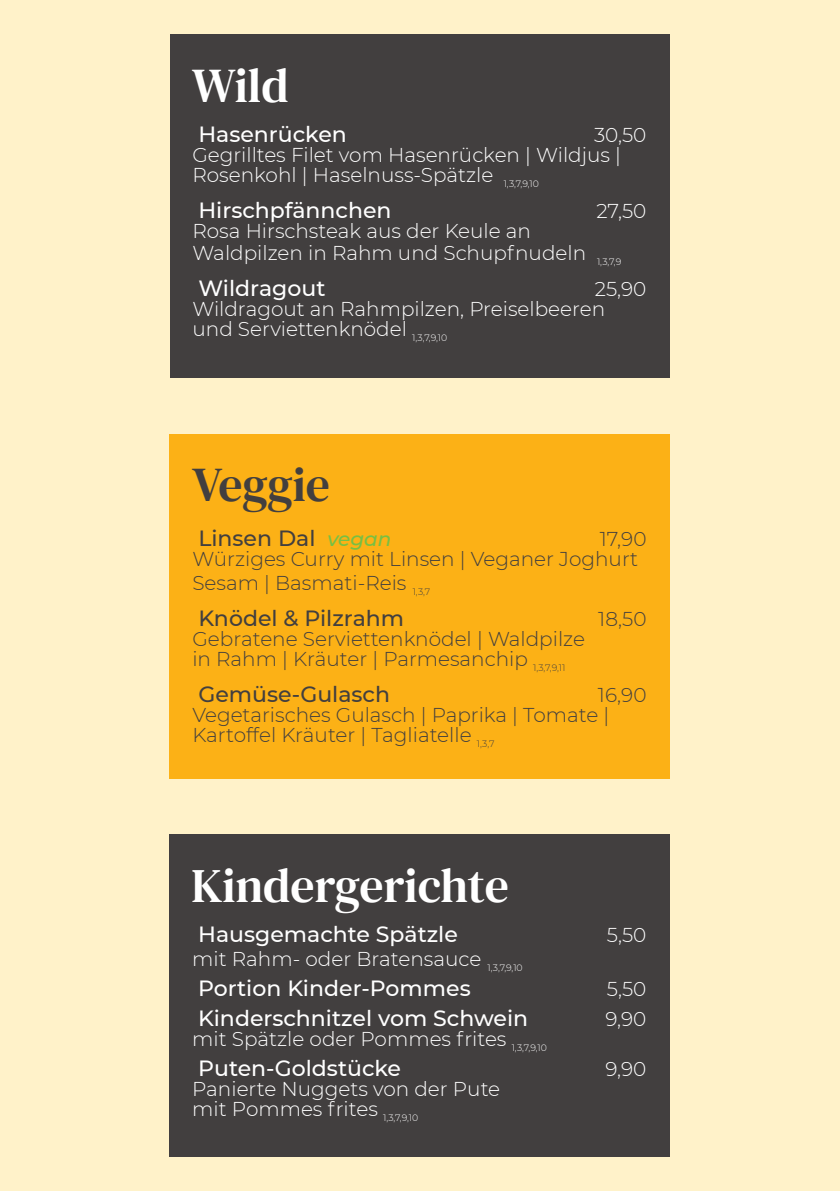
<style>
.page{position:relative;width:840px;height:1191px;background:#fff}
.page>*{position:absolute;margin:0;border:0;box-sizing:border-box;transform-origin:0 0}
.t1{font:48px "DM Serif Text";color:#fff}
.t2{font:48px "DM Serif Text";color:#423f3f}
.t3{font:500 22px "Montserrat";color:#fff}
.t4{font:500 22px "Montserrat";color:#423f3f}
.t5{font:300 20px "Montserrat";color:#fff}
.t6{font:300 20px "Montserrat";color:#423f3f}
.t7{font:italic 500 20px "Montserrat";color:#77c043}
.t8{font:300 9.4px "Montserrat";color:#fff}
.t9{font:300 9.4px "Montserrat";color:#423f3f}
</style>
<div class="page">
<div style="left:0;top:0;width:839px;height:1191px;background:#fff2c9"></div>
<div style="left:169px;top:834px;width:500px;height:322px;background:#423f3f"></div>
<div style="left:169px;top:434px;width:500px;height:344px;background:#fcb116"></div>
<div style="left:170px;top:34px;width:499px;height:343px;background:#423f3f"></div>
<p class="t1" style="left:192px;top:52px;width:98px">Wild</p>
<p class="t3" style="left:198px;top:120px;width:150px">Hasenrücken</p>
<p class="t5" style="left:593px;top:122px;width:54px">30,50</p>
<p class="t5" style="left:192px;top:142px;width:430px">Gegrilltes Filet vom Hasenrücken | Wildjus |</p>
<p class="t5" style="left:192px;top:162px;width:302px">Rosenkohl | Haselnuss-Spätzle</p>
<p class="t8" style="left:503px;top:178px;width:37px">1,3,7,9,10</p>
<p class="t3" style="left:198px;top:196px;width:195px">Hirschpfännchen</p>
<p class="t5" style="left:596px;top:198px;width:52px">27,50</p>
<p class="t5" style="left:192px;top:218px;width:340px">Rosa Hirschsteak aus der Keule an</p>
<p class="t5" style="left:192px;top:240px;width:395px">Waldpilzen in Rahm und Schupfnudeln</p>
<p class="t8" style="left:596px;top:256px;width:26px">1,3,7,9</p>
<p class="t3" style="left:198px;top:274px;width:128px">Wildragout</p>
<p class="t5" style="left:594px;top:276px;width:53px">25,90</p>
<p class="t5" style="left:192px;top:296px;width:414px">Wildragout an Rahmpilzen, Preiselbeeren</p>
<p class="t5" style="left:192px;top:316px;width:216px">und Serviettenknödel</p>
<p class="t8" style="left:412px;top:332px;width:37px">1,3,7,9,10</p>
<p class="t2" style="left:192px;top:452px;width:139px">Veggie</p>
<p class="t4" style="left:198px;top:524px;width:119px">Linsen Dal</p>
<p class="t7" style="left:327px;top:526px;width:66px">vegan</p>
<p class="t6" style="left:599px;top:526px;width:48px">17,90</p>
<p class="t6" style="left:192px;top:546px;width:447px">Würziges Curry mit Linsen | Veganer Joghurt</p>
<p class="t6" style="left:192px;top:570px;width:215px">Sesam | Basmati-Reis</p>
<p class="t9" style="left:412px;top:586px;width:19px">1,3,7</p>
<p class="t4" style="left:198px;top:604px;width:207px">Knödel &amp; Pilzrahm</p>
<p class="t6" style="left:598px;top:606px;width:50px">18,50</p>
<p class="t6" style="left:192px;top:626px;width:394px">Gebratene Serviettenknödel | Waldpilze</p>
<p class="t6" style="left:192px;top:646px;width:337px">in Rahm | Kräuter | Parmesanchip</p>
<p class="t9" style="left:532px;top:662px;width:34px">1,3,7,9,11</p>
<p class="t4" style="left:198px;top:680px;width:193px">Gemüse-Gulasch</p>
<p class="t6" style="left:597px;top:682px;width:50px">16,90</p>
<p class="t6" style="left:192px;top:702px;width:418px">Vegetarisches Gulasch | Paprika | Tomate |</p>
<p class="t6" style="left:192px;top:722px;width:280px">Kartoffel Kräuter | Tagliatelle</p>
<p class="t9" style="left:476px;top:738px;width:19px">1,3,7</p>
<p class="t1" style="left:191px;top:852px;width:319px">Kindergerichte</p>
<p class="t3" style="left:198px;top:920px;width:261px">Hausgemachte Spätzle</p>
<p class="t5" style="left:606px;top:922px;width:41px">5,50</p>
<p class="t5" style="left:192px;top:946px;width:290px">mit Rahm- oder Bratensauce</p>
<p class="t8" style="left:487px;top:962px;width:37px">1,3,7,9,10</p>
<p class="t3" style="left:198px;top:974px;width:274px">Portion Kinder-Pommes</p>
<p class="t5" style="left:606px;top:976px;width:41px">5,50</p>
<p class="t3" style="left:198px;top:1004px;width:331px">Kinderschnitzel vom Schwein</p>
<p class="t5" style="left:605px;top:1006px;width:43px">9,90</p>
<p class="t5" style="left:192px;top:1026px;width:315px">mit Spätzle oder Pommes frites</p>
<p class="t8" style="left:511px;top:1042px;width:37px">1,3,7,9,10</p>
<p class="t3" style="left:198px;top:1054px;width:204px">Puten-Goldstücke</p>
<p class="t5" style="left:605px;top:1056px;width:43px">9,90</p>
<p class="t5" style="left:192px;top:1076px;width:309px">Panierte Nuggets von der Pute</p>
<p class="t5" style="left:192px;top:1096px;width:187px">mit Pommes frites</p>
<p class="t8" style="left:383px;top:1112px;width:37px">1,3,7,9,10</p>
</div>
